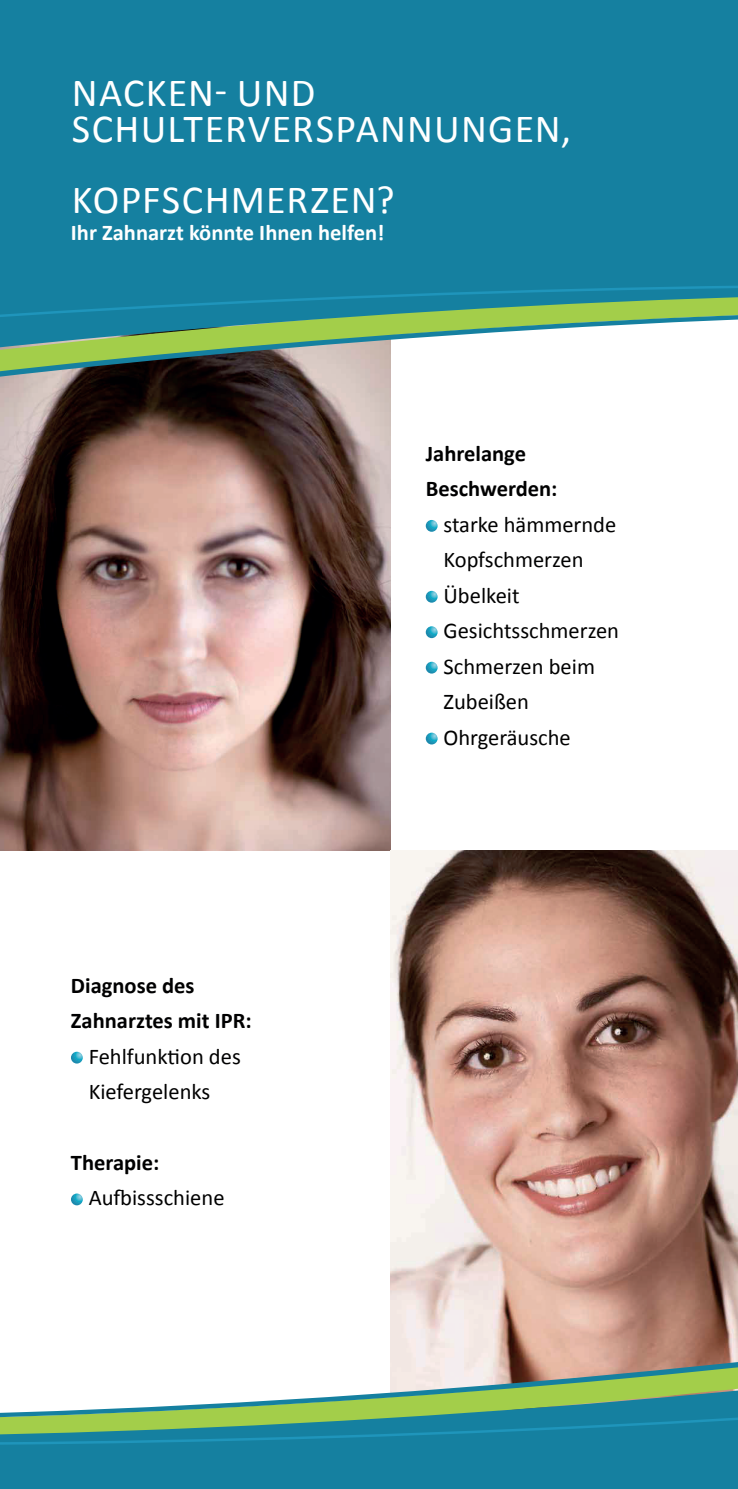
<style>
.page{position:relative;width:738px;height:1489px;background:#fff}
.page>*{position:absolute;margin:0;border:0;box-sizing:border-box;transform-origin:0 0}
.t1{font:40px/35.5px "Calibri";letter-spacing:.03em;color:#fff}
.t2{font:22.5px/35.5px "Calibri";color:#000001}
.t3{font:700 22.5px/35.5px "Calibri";color:#000001}
.t4{font:700 22.5px "Calibri";color:#fff}
</style>
<div class="page">
<img style="left:0;top:451px;width:390px;height:399px">
<div style="left:0;top:0;width:737px;height:238px;background:#1580a0"></div>
<svg style="left:0;top:362px;width:391px;height:89px;background:#62534d"></svg>
<svg style="left:0;top:238px;width:737px;height:124px;background:#4d9c9d"></svg>
<img style="left:390px;top:850px;width:347px;height:427px">
<svg style="left:425px;top:520px;width:12px;height:12px"></svg>
<svg style="left:425px;top:591px;width:12px;height:11px"></svg>
<svg style="left:425px;top:626px;width:12px;height:12px"></svg>
<svg style="left:425px;top:661px;width:12px;height:12px"></svg>
<svg style="left:425px;top:732px;width:12px;height:12px"></svg>
<svg style="left:71px;top:1051px;width:12px;height:12px"></svg>
<svg style="left:71px;top:1193px;width:12px;height:12px"></svg>
<svg style="left:390px;top:1277px;width:347px;height:89px;background:#cdaa9e"></svg>
<svg style="left:0;top:1366px;width:737px;height:122px"></svg>
<h1 class="t1" style="left:72px;top:75px;width:500px">NACKEN- UND<br>SCHULTERVERSPANNUNGEN,</h1>
<h1 class="t1" style="left:72px;top:182px;width:324px">KOPFSCHMERZEN?</h1>
<p class="t4" style="left:71px;top:218px;width:315px">Ihr Zahnarzt könnte Ihnen helfen!</p>
<p class="t3" style="left:71px;top:967px;width:182px">Diagnose des<br>Zahnarztes mit IPR:</p>
<p class="t2" style="left:89px;top:1038px;width:153px">Fehlfunktion des<br>Kiefergelenks</p>
<p class="t3" style="left:71px;top:1144px;width:90px">Therapie:</p>
<p class="t2" style="left:89px;top:1180px;width:137px">Aufbissschiene</p>
<p class="t3" style="left:425px;top:435px;width:133px">Jahrelange<br>Beschwerden:</p>
<p class="t2" style="left:443px;top:506px;width:177px">starke hämmernde<br>Kopfschmerzen<br>Übelkeit<br>Gesichtsschmerzen<br>Schmerzen beim<br>Zubeißen<br>Ohrgeräusche</p>
</div>
